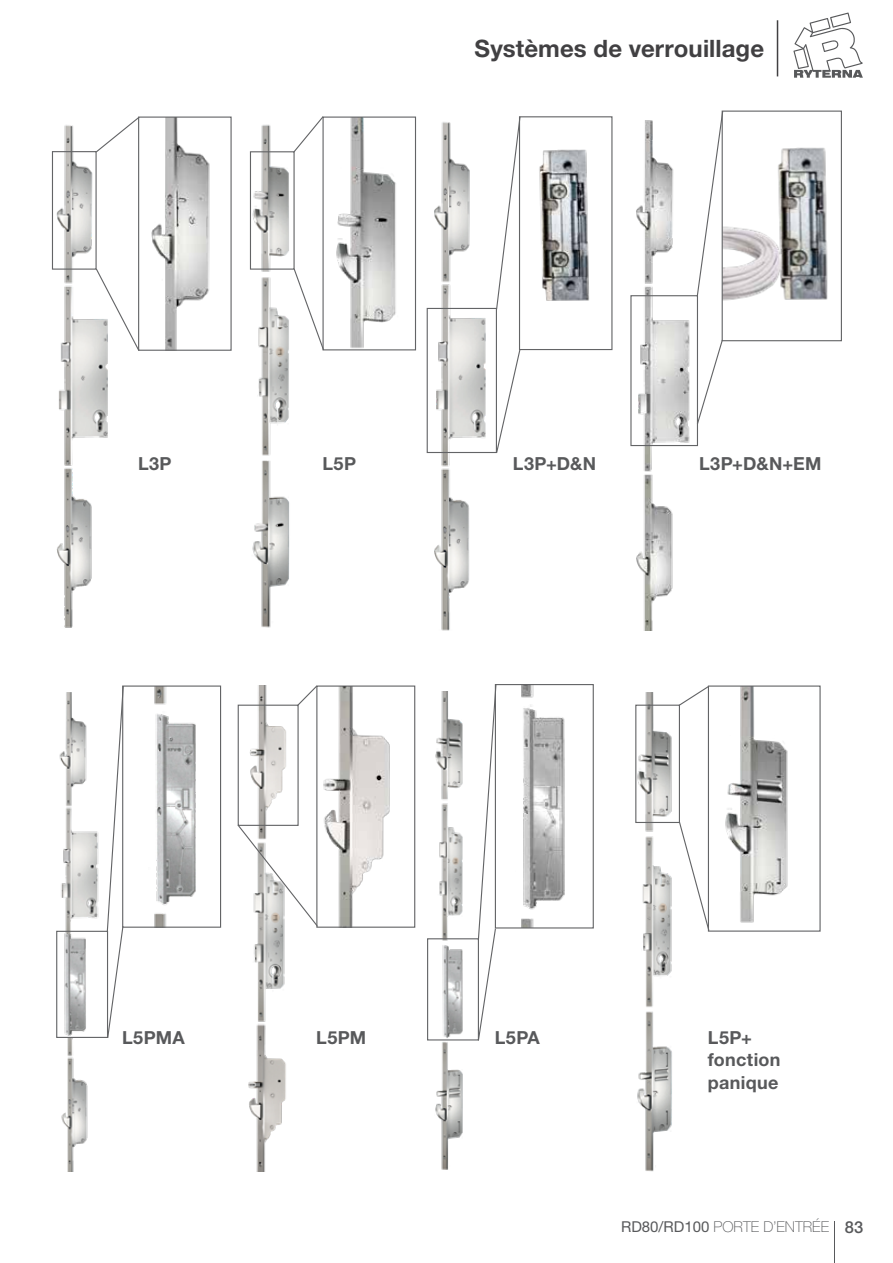
<style>
.page{position:relative;width:893px;height:1263px;background:#fff}
.page>*{position:absolute;margin:0;border:0;box-sizing:border-box;transform-origin:0 0}
.t1{font:700 24px "Helvetica Neue LT Pro";letter-spacing:.005em;color:#414042}
.t2{font:700 18px/22.5px "Helvetica Neue LT Pro";letter-spacing:.02em;color:#58595b}
.t3{font:100 15px "Helvetica Neue LT Pro";color:#58595b}
.s1{font-weight:400}
.s2{font-weight:500;font-size:16.5px}
</style>
<div class="page">
<hr style="left:777px;top:20px;width:1px;height:56px;background:#414042">
<svg style="left:793px;top:13px;width:70px;height:65px"></svg>
<hr style="left:834px;top:1221px;width:1px;height:42px;background:#58595b">
<img style="left:51px;top:125px;width:57px;height:503px">
<img style="left:151px;top:119px;width:59px;height:230px">
<div style="left:138px;top:117px;width:94px;height:234px;border:1px solid #636466"></div>
<svg style="left:95px;top:116px;width:46px;height:38px"></svg>
<svg style="left:95px;top:267px;width:45px;height:85px"></svg>
<div style="left:52px;top:151px;width:45px;height:119px;border:1px solid #636466"></div>
<img style="left:249px;top:124px;width:41px;height:504px">
<img style="left:336px;top:119px;width:60px;height:229px">
<div style="left:322px;top:117px;width:94px;height:233px;border:1px solid #636466"></div>
<svg style="left:294px;top:116px;width:31px;height:38px"></svg>
<svg style="left:294px;top:267px;width:31px;height:84px"></svg>
<div style="left:250px;top:151px;width:45px;height:119px;border:1px solid #636466"></div>
<img style="left:635px;top:693px;width:42px;height:479px">
<img style="left:725px;top:687px;width:63px;height:236px">
<div style="left:708px;top:685px;width:113px;height:247px;border:1px solid #636466"></div>
<svg style="left:677px;top:685px;width:33px;height:22px"></svg>
<svg style="left:679px;top:821px;width:31px;height:111px"></svg>
<div style="left:635px;top:705px;width:45px;height:118px;border:1px solid #636466"></div>
<img style="left:426px;top:122px;width:69px;height:508px">
<img style="left:539px;top:149px;width:51px;height:152px">
<div style="left:519px;top:116px;width:93px;height:234px;border:1px solid #636466"></div>
<div style="left:427px;top:308px;width:70px;height:145px;border:1px solid #636466"></div>
<svg style="left:495px;top:116px;width:26px;height:195px"></svg>
<svg style="left:495px;top:348px;width:26px;height:106px"></svg>
<img style="left:631px;top:120px;width:67px;height:510px">
<img style="left:724px;top:147px;width:104px;height:154px">
<div style="left:722px;top:111px;width:120px;height:230px;border:1px solid #636466"></div>
<div style="left:630px;top:295px;width:68px;height:151px;border:1px solid #636466"></div>
<svg style="left:696px;top:110px;width:28px;height:188px"></svg>
<svg style="left:696px;top:339px;width:28px;height:86px"></svg>
<img style="left:56px;top:693px;width:50px;height:238px">
<img style="left:61px;top:1038px;width:27px;height:134px">
<img style="left:154px;top:687px;width:42px;height:239px">
<div style="left:122px;top:685px;width:99px;height:243px;border:1px solid #636466"></div>
<img style="left:64px;top:933px;width:22px;height:103px">
<div style="left:56px;top:931px;width:52px;height:107px;border:1px solid #636466"></div>
<svg style="left:106px;top:685px;width:18px;height:353px"></svg>
<img style="left:427px;top:691px;width:50px;height:479px">
<img style="left:521px;top:686px;width:44px;height:240px">
<div style="left:495px;top:684px;width:99px;height:244px;border:1px solid #636466"></div>
<div style="left:427px;top:938px;width:52px;height:102px;border:1px solid #636466"></div>
<svg style="left:477px;top:684px;width:20px;height:357px"></svg>
<img style="left:248px;top:686px;width:48px;height:486px">
<img style="left:323px;top:687px;width:67px;height:239px">
<div style="left:316px;top:685px;width:99px;height:243px;border:1px solid #636466"></div>
<svg style="left:296px;top:685px;width:22px;height:22px"></svg>
<svg style="left:237px;top:824px;width:82px;height:103px"></svg>
<div style="left:238px;top:705px;width:61px;height:121px;border:1px solid #636466"></div>
<h1 class="t1" style="left:474px;top:33px;width:291px">Systèmes de verrouillage</h1>
<p class="t2" style="left:138px;top:452px;width:35px">L3P</p>
<p class="t2" style="left:322px;top:452px;width:35px">L5P</p>
<p class="t2" style="left:513px;top:452px;width:85px">L3P+D&amp;N</p>
<p class="t2" style="left:699px;top:452px;width:124px">L3P+D&amp;N+EM</p>
<p class="t2" style="left:122px;top:1026px;width:64px">L5PMA</p>
<p class="t2" style="left:316px;top:1026px;width:51px">L5PM</p>
<p class="t2" style="left:495px;top:1026px;width:47px">L5PA</p>
<p class="t2" style="left:708px;top:1026px;width:74px">L5P+ fonction panique</p>
<p class="t3" style="left:621px;top:1218px;width:244px"><span class="s1">RD80/RD100</span> PORTE D’ENTRÉE <span class="s2">83</span></p>
</div>
